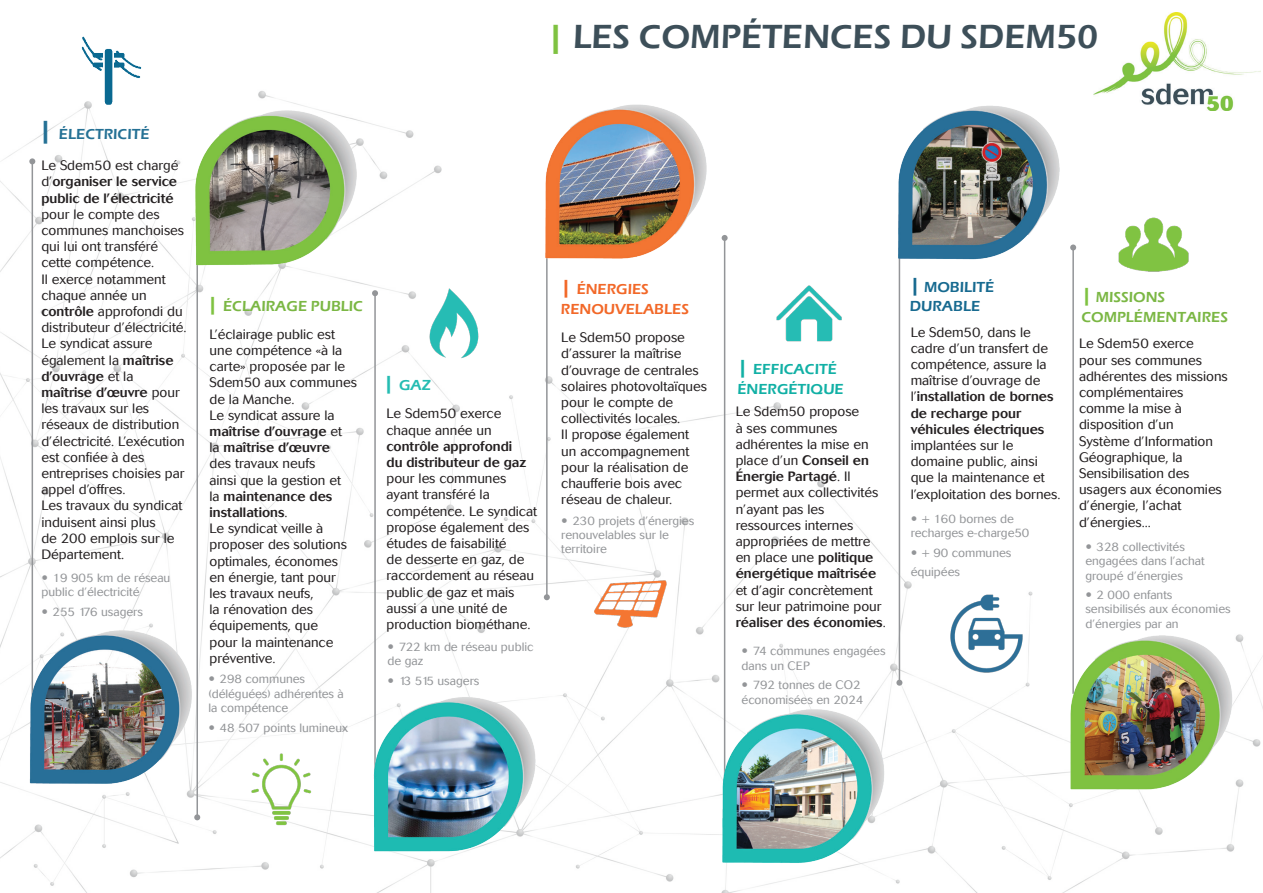
<style>
.page{position:relative;width:1263px;height:893px;background:#fff}
.page>*{position:absolute;margin:0;border:0;box-sizing:border-box;transform-origin:0 0}
.t1{font:600 34.5px "Eras ITC";color:#3d4f59}
.t2{font:600 15px "Eras ITC";color:#7bb744}
.t3{font:600 15px "Eras ITC";color:#f26828}
.t4{font:600 15px/19.5px "Eras ITC";color:#11b0a5}
.t5{font:600 15px/19.5px "Eras ITC";color:#176a90}
.t6{font:600 15px "Eras ITC";color:#257195}
.t7{font:600 15px "Eras ITC";color:#25bcb2}
.t8{font:300 13.5px/16.2px "Cosmos";color:#231f20}
.t9{font:300 12px/14.4px "Cosmos";color:#939598}
.s1{color:#7fc241}
.s2{font-size:27px}
.s3{font-weight:500}
.s4{font-size:21px;color:#7fc241}
.s5{font-size:21px}
</style>
<div class="page">
<img style="left:0;top:91px;width:1263px;height:802px">
<img style="left:1094px;top:13px;width:167px;height:97px">
<hr style="left:32px;top:161px;width:1px;height:540px;background:#939598">
<svg style="left:29px;top:158px;width:6px;height:6px"></svg>
<img style="left:47px;top:36px;width:115px;height:80px">
<hr style="left:196px;top:179px;width:2px;height:638px;background:#939598">
<svg style="left:194px;top:814px;width:6px;height:6px"></svg>
<img style="left:236px;top:736px;width:43px;height:91px">
<hr style="left:374px;top:293px;width:2px;height:534px;background:#939598">
<svg style="left:372px;top:290px;width:6px;height:6px"></svg>
<img style="left:420px;top:289px;width:70px;height:70px">
<hr style="left:546px;top:193px;width:2px;height:404px;background:#939598">
<svg style="left:544px;top:594px;width:6px;height:6px"></svg>
<img style="left:592px;top:556px;width:106px;height:78px">
<hr style="left:724px;top:238px;width:1px;height:589px;background:#939598">
<img style="left:775px;top:284px;width:68px;height:68px">
<hr style="left:899px;top:193px;width:1px;height:490px;background:#939598">
<img style="left:947px;top:595px;width:78px;height:78px">
<hr style="left:1072px;top:247px;width:2px;height:447px;background:#939598">
<img style="left:1115px;top:205px;width:78px;height:78px">
<img style="left:0;top:579px;width:218px;height:206px">
<img style="left:194px;top:111px;width:174px;height:163px">
<img style="left:279px;top:691px;width:307px;height:202px">
<img style="left:504px;top:91px;width:225px;height:249px">
<img style="left:698px;top:677px;width:254px;height:216px">
<img style="left:830px;top:91px;width:256px;height:227px">
<img style="left:1043px;top:619px;width:210px;height:189px">
<svg style="left:42px;top:575px;width:5px;height:5px"></svg>
<svg style="left:42px;top:609px;width:5px;height:5px"></svg>
<svg style="left:209px;top:677px;width:5px;height:4px"></svg>
<svg style="left:209px;top:725px;width:5px;height:5px"></svg>
<svg style="left:389px;top:644px;width:4px;height:5px"></svg>
<svg style="left:389px;top:678px;width:4px;height:5px"></svg>
<svg style="left:562px;top:518px;width:5px;height:4px"></svg>
<svg style="left:743px;top:648px;width:4px;height:5px"></svg>
<svg style="left:743px;top:682px;width:4px;height:5px"></svg>
<svg style="left:912px;top:516px;width:4px;height:5px"></svg>
<svg style="left:912px;top:550px;width:4px;height:5px"></svg>
<svg style="left:1086px;top:544px;width:5px;height:5px"></svg>
<svg style="left:1086px;top:592px;width:5px;height:5px"></svg>
<p class="t1" style="left:547px;top:17px;width:552px"><span class="s1">|</span> LES COMPÉTENCES DU SDEM50</p>
<p class="t6" style="left:39px;top:125px;width:112px"><span class="s2">|</span> ÉLECTRICITÉ</p>
<p class="t8" style="left:41px;top:157px;width:144px">Le Sdem50 est chargé d’<span class="s3">organiser le service public de l’électricité </span>pour le compte des communes manchoises qui lui ont transféré cette compétence.</p>
<p class="t8" style="left:41px;top:271px;width:147px">Il exerce notamment chaque année un <span class="s3">contrôle</span> approfondi du distributeur d’électricité.</p>
<p class="t8" style="left:41px;top:336px;width:145px">Le syndicat assure également la <span class="s3">maîtrise d’ouvrage</span> et la <span class="s3">maîtrise d’œuvre</span> pour les travaux sur les réseaux de distribution d’électricité. L’exécution est confiée à des entreprises choisies par appel d’offres.</p>
<p class="t8" style="left:41px;top:498px;width:143px">Les travaux du syndicat induisent ainsi plus<br>de 200 emplois sur le<br>Département.</p>
<p class="t9" style="left:41px;top:571px;width:130px;text-indent:11px">19 905 km de réseau public d’électricité</p>
<p class="t9" style="left:53px;top:605px;width:92px">255 176 usagers</p>
<p class="t2" style="left:207px;top:297px;width:157px"><span class="s4">|</span> ÉCLAIRAGE PUBLIC</p>
<p class="t8" style="left:209px;top:326px;width:149px">L’éclairage public est une compétence «à la carte» proposée par le<br>Sdem50 aux communes de la Manche.</p>
<p class="t8" style="left:209px;top:407px;width:134px">Le syndicat assure la <span class="s3">maîtrise d’ouvrage</span> et la <span class="s3">maîtrise d’œuvre </span>des travaux neufs ainsi que la gestion et la <span class="s3">maintenance des installations</span>.</p>
<p class="t8" style="left:209px;top:521px;width:139px">Le syndicat veille à proposer des solutions optimales, économes en énergie, tant pour les travaux neufs,<br>la rénovation des équipements, que pour la maintenance préventive.</p>
<p class="t9" style="left:208px;top:672px;width:137px;text-indent:11px">298 communes (déléguées) adhérentes à la compétence</p>
<p class="t9" style="left:220px;top:720px;width:130px">48 507 points lumineux</p>
<p class="t7" style="left:383px;top:376px;width:49px"><span class="s5">|</span> GAZ</p>
<p class="t8" style="left:386px;top:406px;width:152px">Le Sdem50 exerce chaque année un <span class="s3">contrôle approfondi<br>du distributeur de gaz </span>pour les communes ayant transféré la compétence. Le syndicat propose également des études de faisabilité<br>de desserte en gaz, de raccordement au réseau public de gaz et mais aussi a une unité de production biométhane.</p>
<p class="t9" style="left:388px;top:640px;width:147px;text-indent:11px">722 km de réseau public de gaz</p>
<p class="t9" style="left:399px;top:674px;width:82px">13 515 usagers</p>
<p class="t3" style="left:561px;top:281px;width:90px"><span class="s5">|</span> ÉNERGIES</p>
<p class="t3" style="left:561px;top:300px;width:130px">RENOUVELABLES</p>
<p class="t8" style="left:561px;top:330px;width:147px">Le Sdem50 propose d’assurer la maîtrise d’ouvrage de centrales solaires photovoltaïques pour le compte de collectivités locales.</p>
<p class="t8" style="left:561px;top:427px;width:129px">Il propose également un accompagnement pour la réalisation de chaufferie bois avec réseau de chaleur.</p>
<p class="t9" style="left:561px;top:513px;width:134px;text-indent:11px">230 projets d’énergies renouvelables sur le territoire</p>
<p class="t4" style="left:737px;top:359px;width:108px"><span class="s5">|</span> EFFICACITÉ<br>ÉNERGÉTIQUE</p>
<p class="t8" style="left:736px;top:404px;width:152px">Le Sdem50 propose<br>à ses communes adhérentes la mise en place d’un <span class="s3">Conseil en<br>Énergie Partagé</span>. Il permet aux collectivités n’ayant pas les ressources internes appropriées de mettre en place une <span class="s3">politique énergétique maîtrisée </span>et d’agir concrètement sur leur patrimoine pour <span class="s3">réaliser des économies</span>.</p>
<p class="t9" style="left:742px;top:644px;width:145px;text-indent:11px">74 communes engagées dans un CEP</p>
<p class="t9" style="left:742px;top:678px;width:123px;text-align:right">792 tonnes de CO2 économisées en 2024</p>
<p class="t5" style="left:910px;top:277px;width:86px"><span class="s5">|</span> MOBILITÉ<br>DURABLE</p>
<p class="t8" style="left:911px;top:324px;width:151px">Le Sdem50, dans le cadre d’un transfert de compétence, assure la maîtrise d’ouvrage de l’<span class="s3">installation de bornes de recharge pour véhicules électriques </span>implantées sur le domaine public, ainsi que la maintenance et l’exploitation des bornes.</p>
<p class="t9" style="left:911px;top:512px;width:120px;text-align:center">+ 160 bornes de recharges e-charge50</p>
<p class="t9" style="left:922px;top:546px;width:91px">+ 90 communes</p>
<p class="t9" style="left:911px;top:565px;width:51px">équipées</p>
<p class="t2" style="left:1081px;top:289px;width:85px"><span class="s4">|</span> MISSIONS</p>
<p class="t2" style="left:1081px;top:308px;width:148px">COMPLÉMENTAIRES</p>
<p class="t8" style="left:1079px;top:336px;width:150px">Le Sdem50 exerce<br>pour ses communes adhérentes des missions complémentaires comme la mise à disposition d’un<br>Système d’Information<br>Géographique, la<br>Sensibilisation des usagers aux économies d’énergie, l’achat d’énergies...</p>
<p class="t9" style="left:1085px;top:539px;width:121px;text-indent:11px">328 collectivités engagées dans l’achat groupé d’énergies</p>
<p class="t9" style="left:1085px;top:588px;width:147px;text-indent:11px">2 000 enfants sensibilisés aux économies d’énergies par an</p>
</div>
